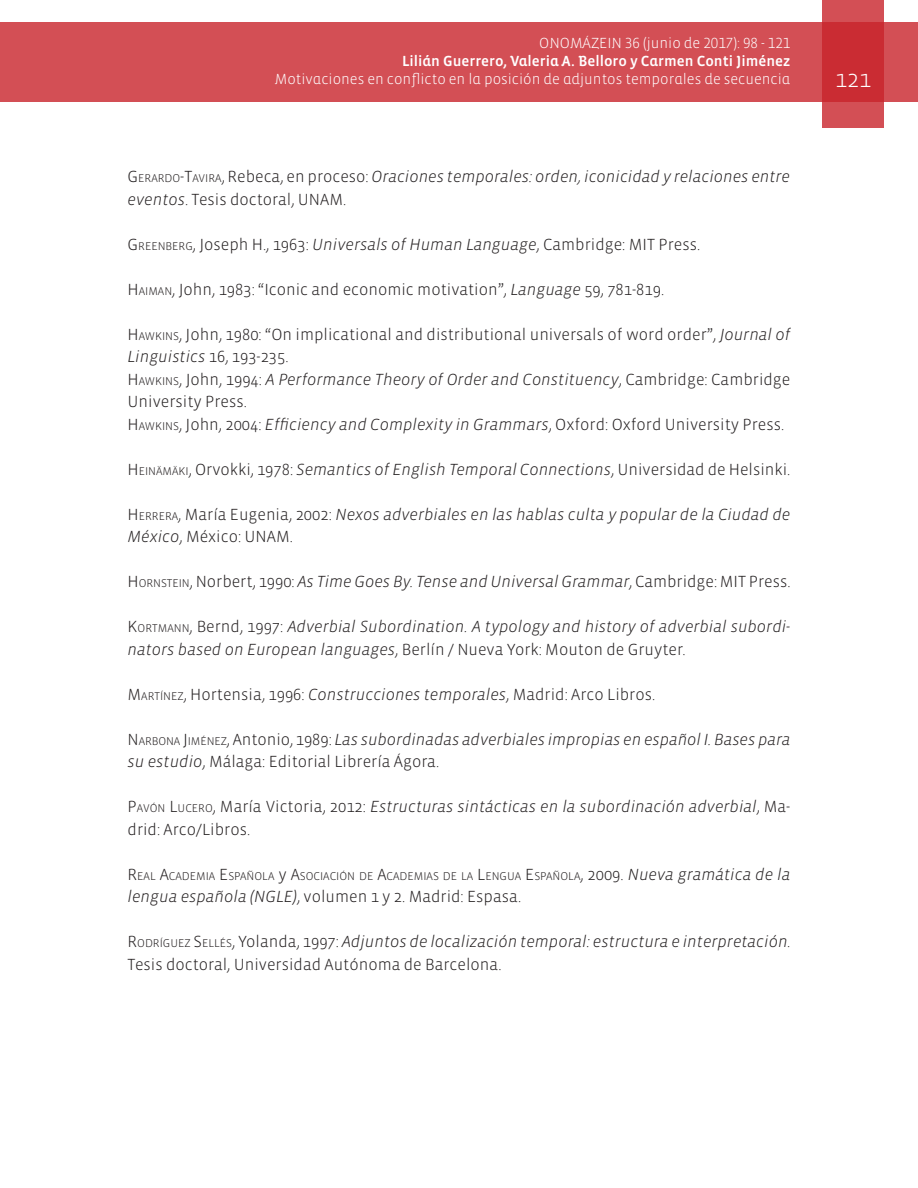
<style>
.page{position:relative;width:918px;height:1188px;background:#fff}
.page>*{position:absolute;margin:0;border:0;box-sizing:border-box;transform-origin:0 0}
.t1{font:300 24px "Vista Sans";color:#fff}
.Texto_primero{font:300 16.5px/22.5px "Vista Sans";color:#231f20}
.Texto_primero-2{font:italic 300 16.5px/22.5px "Vista Sans";color:#231f20}
.t2{font:300 15px "Vista Sans Alt";color:#fff}
.t3{font:15px "Vista Sans Alt Med";color:#fff}
.Texto_primero-3{font:300 11.55px "Vista Sans";color:#231f20}
.s1{font-style:normal}
.s2{font-style:normal;font-size:11.55px}
.s3{font-style:inherit}
.s4{font-size:11.55px}
.s5{font-style:italic}
.s6{font-size:16.5px}
.s7{font-style:italic;font-size:16.5px}
</style>
<div class="page">
<div style="left:0;top:23px;width:918px;height:79px;background:#d34f55"></div>
<svg style="left:822px;top:0;width:62px;height:128px;background:#cd393f"></svg>
<p class="t2" style="left:539px;top:36px;width:253px">ONOMÁZEIN 36 (junio de 2017): 98 - 121</p>
<p class="t3" style="left:402px;top:54px;width:390px">Lilián Guerrero, Valeria A. Belloro y Carmen Conti Jiménez</p>
<p class="t2" style="left:275px;top:72px;width:517px">Motivaciones en conflicto en la posición de adjuntos temporales de secuencia</p>
<h1 class="t1" style="left:835px;top:66px;width:37px">121</h1>
<p class="Texto_primero-2" style="left:128px;top:166px;width:664px"><span class="s1">G</span><span class="s2">ERARD O</span><span class="s1">-T</span><span class="s2">AVIRA</span><span class="s1">, Rebeca, en proceso:</span> Oraciones temporales: orden, iconicidad y relaciones entre eventos<span class="s1">. Tesis doctoral, UNAM.</span></p>
<p class="Texto_primero" style="left:128px;top:233px;width:574px"><span class="s3">G</span><span class="s4">REENBERG</span>, Joseph H., 1963: <span class="s5">Universals of Human Language</span>, Cambridge: MIT Press.</p>
<p class="Texto_primero" style="left:128px;top:278px;width:538px"><span class="s3">H</span> <span class="s4">AIMAN</span>, John, 1983: “Iconic and economic motivation”, <span class="s5">Language</span> 59, 781-819.</p>
<p class="Texto_primero" style="left:128px;top:323px;width:664px"><span class="s3">H</span><span class="s4">AWKINS</span>, John, 1980: “On implicational and distributional universals of word order”, <span class="s5">Journal of<br>Linguistics</span> 16, 193-235.</p>
<p class="Texto_primero" style="left:128px;top:368px;width:664px"><span class="s3">H</span> <span class="s4">AWKINS</span>, John, 1994: <span class="s5">A Performance Theory of Order and Constituency</span>, Cambridge: Cambridge<br>University Press.</p>
<p class="Texto_primero" style="left:128px;top:413px;width:658px"><span class="s3">H</span> <span class="s4">AWKINS</span>, John, 2004: <span class="s5">Efficiency and Complexity in Grammars</span>, Oxford: Oxford University Press.</p>
<p class="Texto_primero" style="left:128px;top:458px;width:664px"><span class="s3">H</span> <span class="s4">EINÄMÄKI</span>, Orvokki, 1978: <span class="s5">Semantics of English Temporal Connections</span>, Universidad de Helsinki.</p>
<p class="Texto_primero-2" style="left:128px;top:503px;width:664px"><span class="s1">H</span> <span class="s2">ERRERA</span><span class="s1">, María Eugenia, 2002:</span> Nexos adverbiales en las hablas culta y popular de la Ciudad de<br>México<span class="s1">, México: UNAM.</span></p>
<p class="Texto_primero-2" style="left:128px;top:571px;width:664px"><span class="s1">H</span> <span class="s2">ORNSTEIN</span><span class="s1">, Norbert, 1990:</span> As Time Goes By. Tense and Universal Grammar<span class="s1">, Cambridge: MIT Press.</span></p>
<p class="Texto_primero-2" style="left:128px;top:616px;width:664px"><span class="s1">K</span><span class="s2">ORTMANN</span><span class="s1">, Bernd, 1997:</span> Adverbial Subordination. A typology and history of adverbial subordi&shy;nators based on European languages<span class="s1">, Berlín / Nueva York: Mouton de Gruyter.</span></p>
<p class="Texto_primero" style="left:128px;top:683px;width:529px"><span class="s3">M</span><span class="s4">ARTÍNEZ</span>, Hortensia, 1996: <span class="s5">Construcciones temporales</span>, Madrid: Arco Libros.</p>
<p class="Texto_primero-2" style="left:128px;top:728px;width:665px"><span class="s1">N</span> <span class="s2">ARBONA</span> <span class="s1">J</span><span class="s2">IM ÉNEZ</span><span class="s1">, Antonio, 1989:</span> Las subordinadas adverbiales impropias en español I. Bases para su estudio<span class="s1">, Málaga: Editorial Librería Ágora.</span></p>
<p class="Texto_primero-2" style="left:128px;top:796px;width:664px"><span class="s1">P</span><span class="s2">AVÓN</span> <span class="s1">L</span> <span class="s2">UCERO</span><span class="s1">, María Victoria, 2012:</span> Estructuras sintácticas en la subordinación adverbial<span class="s1">, Ma&shy;drid: Arco/Libros.</span></p>
<p class="Texto_primero-3" style="left:128px;top:870px;width:664px"><span class="s6">R</span> EAL <span class="s6">A</span>CAD EM IA <span class="s6">E</span> SPAÑOLA <span class="s6">y</span> <span class="s6">A</span>SOCIACIÓN D E <span class="s6">A</span>CAD EM IAS D E LA <span class="s6">L</span>ENG UA <span class="s6">E</span> SPAÑOLA<span class="s6">, 2009.</span> <span class="s7">Nueva gramática de la</span></p>
<p class="Texto_primero" style="left:128px;top:886px;width:395px"><span class="s5">lengua española (NGLE)</span>, volumen 1 y 2. Madrid: Espasa.</p>
<p class="Texto_primero" style="left:128px;top:931px;width:664px"><span class="s3">R</span><span class="s4">OD RÍG UEZ</span> <span class="s3">S</span> <span class="s4">ELLÉS</span>, Yolanda, 1997: <span class="s5">Adjuntos de localización temporal: estructura e interpretación</span>.<br>Tesis doctoral, Universidad Autónoma de Barcelona.</p>
</div>
